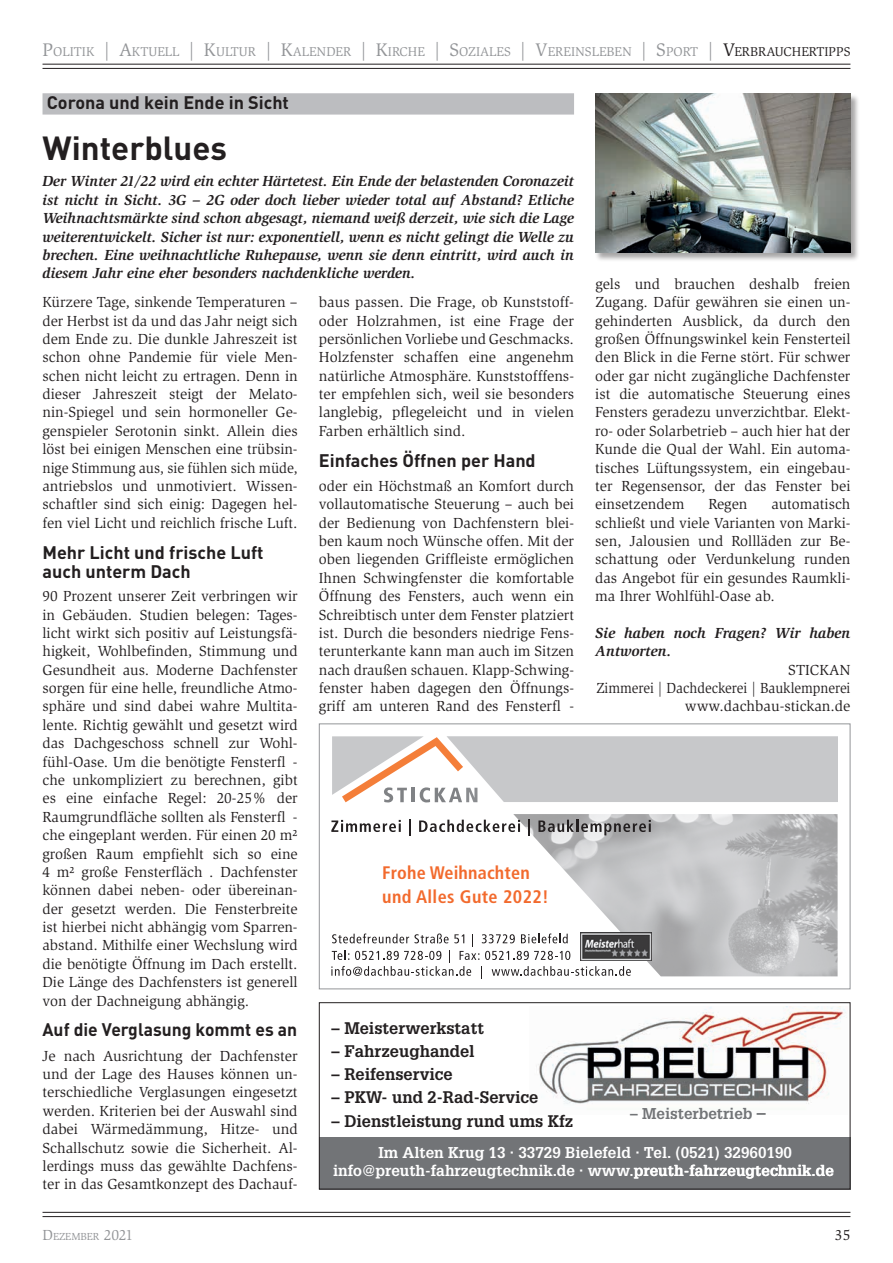
<style>
.page{position:relative;width:893px;height:1263px;background:#fff}
.page>*{position:absolute;margin:0;border:0;box-sizing:border-box;transform-origin:0 0}
.t1{font:700 33px "DINOT";color:#231f20}
.t2{font:700 condensed 18.15px/24.2px "Frutiger";letter-spacing:.01em;color:#f26a2d}
.t3{font:700 18px/19.5px "DINOT";color:#231f20}
.t4{font:700 16.35px "Glypha";color:#231f20}
.t5{font:700 15.3px/18.3px "Glypha";color:#fff;text-align:center}
.t6{font:700 15.3px "Glypha";color:#727477}
.t7{font:15px/18.3px "Slimbach Std";color:#231f20;text-align:justify}
.t8{font:italic 700 15px/18.3px "Slimbach Std";color:#231f20;text-align:justify}
.t9{font:15px "Slimbach Std";color:#231f20}
.t10{font:13.2px "Slimbach Std";color:#939598}
.t11{font:10.5px "Slimbach Std";color:#939598}
.s1{font-size:18.75px}
.s2{font-size:18.75px;color:#231f20}
.s3{color:#231f20}
.s4{font-size:17.85px}
.s5{font-size:15px}
</style>
<div class="page">
<hr style="left:43px;top:64px;width:807px;height:1px;background:#231f20">
<hr style="left:43px;top:68px;width:807px;height:1px;background:#231f20">
<hr style="left:43px;top:1212px;width:807px;height:1px;background:#231f20">
<hr style="left:43px;top:1216px;width:807px;height:1px;background:#231f20">
<div style="left:43px;top:93px;width:531px;height:22px;background:#bcbdc0"></div>
<img style="left:513px;top:814px;width:325px;height:162px">
<svg style="left:331px;top:820px;width:70px;height:12px"></svg>
<svg style="left:409px;top:820px;width:2px;height:16px"></svg>
<svg style="left:419px;top:820px;width:101px;height:12px"></svg>
<svg style="left:528px;top:820px;width:2px;height:16px"></svg>
<svg style="left:538px;top:820px;width:113px;height:15px;background:#8d8c8d"></svg>
<svg style="left:331px;top:933px;width:300px;height:46px"></svg>
<img style="left:581px;top:932px;width:70px;height:28px">
<svg style="left:332px;top:736px;width:506px;height:66px;background:#cfcdcc"></svg>
<div style="left:319px;top:723px;width:531px;height:266px;border:1px solid #939598"></div>
<div style="left:595px;top:93px;width:265px;height:168px;background:#231f20;opacity:.4"></div>
<img style="left:595px;top:94px;width:255px;height:158px">
<img style="left:536px;top:1006px;width:310px;height:98px">
<div style="left:319px;top:1136px;width:531px;height:53px;background:#727477"></div>
<div style="left:319px;top:1002px;width:531px;height:187px;border:1px solid #231f20"></div>
<p class="t10" style="left:43px;top:44px;width:794px"><span class="s1">P</span>OLITIK <span class="s1">| A</span>KTUELL <span class="s1">| K</span>ULTUR <span class="s1">| K</span>ALENDER <span class="s1">| K</span>IRCHE <span class="s1">| S</span>OZIALES <span class="s1">| V</span>EREINSLEBEN <span class="s1">| S</span>PORT <span class="s1">|</span> <span class="s2">V</span><span class="s3">ERBRAUCHERTIPPS</span></p>
<p class="t3" style="left:47px;top:92px;width:244px">Corona und kein Ende in Sicht</p>
<h1 class="t1" style="left:43px;top:125px;width:186px">Winterblues</h1>
<p class="t8" style="left:43px;top:172px;width:533px">Der Winter 21/22 wird ein echter Härtetest. Ein Ende der belastenden Coronazeit ist nicht in Sicht. 3G – 2G oder doch lieber wieder total auf Abstand? Etliche Weihnachtsmärkte sind schon abgesagt, niemand weiß derzeit, wie sich die Lage weiterentwickelt. Sicher ist nur: exponentiell, wenn es nicht gelingt die Welle zu brechen. Eine weihnachtliche Ruhepause, wenn sie denn eintritt, wird auch in diesem Jahr eine eher besonders nachdenkliche werden.</p>
<p class="t7" style="left:43px;top:293px;width:257px">Kürzere Tage, sinkende Temperaturen – der Herbst ist da und das Jahr neigt sich dem Ende zu. Die dunkle Jahreszeit ist schon ohne Pandemie für viele Men&shy;schen nicht leicht zu ertragen. Denn in dieser Jahreszeit steigt der Melato&shy;nin-Spiegel und sein hormoneller Ge&shy;genspieler Serotonin sinkt. Allein dies löst bei einigen Menschen eine trübsin&shy;nige Stimmung aus, sie fühlen sich müde, antriebslos und unmotiviert. Wissen&shy;schaftler sind sich einig: Dagegen hel&shy;fen viel Licht und reichlich frische Luft.</p>
<p class="t3" style="left:43px;top:542px;width:223px">Mehr Licht und frische Luft auch unterm Dach</p>
<p class="t7" style="left:43px;top:587px;width:257px">90 Prozent unserer Zeit verbringen wir in Gebäuden. Studien belegen: Tages&shy;licht wirkt sich positiv auf Leistungsfä&shy;higkeit, Wohlbefinden, Stimmung und Gesundheit aus. Moderne Dachfenster sorgen für eine helle, freundliche Atmo&shy;sphäre und sind dabei wahre Multita&shy;lente. Richtig gewählt und gesetzt wird das Dachgeschoss schnell zur Wohl&shy;fühl-Oase. Um die benötigte Fensterfl - che unkompliziert zu berechnen, gibt es eine einfache Regel: 20-25% der Raumgrundfläche sollten als Fensterfl - che eingeplant werden. Für einen 20 m² großen Raum empfiehlt sich so eine 4 m² große Fensterfläch . Dachfenster können dabei neben- oder übereinan&shy;der gesetzt werden. Die Fensterbreite ist hierbei nicht abhängig vom Sparren&shy;abstand. Mithilfe einer Wechslung wird die benötigte Öffnung im Dach erstellt.<br>Die Länge des Dachfensters ist generell von der Dachneigung abhängig.</p>
<p class="t3" style="left:43px;top:1019px;width:256px">Auf die Verglasung kommt es an</p>
<p class="t7" style="left:43px;top:1046px;width:257px">Je nach Ausrichtung der Dachfenster und der Lage des Hauses können un&shy;terschiedliche Verglasungen eingesetzt werden. Kriterien bei der Auswahl sind dabei Wärmedämmung, Hitze- und Schallschutz sowie die Sicherheit. Al&shy;lerdings muss das gewählte Dachfens&shy;ter in das Gesamtkonzept des Dachauf-</p>
<p class="t7" style="left:595px;top:275px;width:257px">gels und brauchen deshalb freien Zugang. Dafür gewähren sie einen un&shy;gehinderten Ausblick, da durch den großen Öffnungswinkel kein Fensterteil den Blick in die Ferne stört. Für schwer oder gar nicht zugängliche Dachfenster ist die automatische Steuerung eines Fensters geradezu unverzichtbar. Elekt&shy;ro- oder Solarbetrieb – auch hier hat der Kunde die Qual der Wahl. Ein automa&shy;tisches Lüftungssystem, ein eingebau&shy;ter Regensensor, der das Fenster bei einsetzendem</p>
<p class="t7" style="left:319px;top:293px;width:257px">baus passen. Die Frage, ob Kunststoff&shy;oder Holzrahmen, ist eine Frage der persönlichen Vorliebe und Geschmacks.<br>Holzfenster schaffen eine angenehm natürliche Atmosphäre. Kunststofffens&shy;ter empfehlen sich, weil sie besonders langlebig, pflegeleicht und in vielen Farben erhältlich sind.</p>
<p class="t3" style="left:319px;top:450px;width:218px">Einfaches Öffnen per Hand</p>
<p class="t7" style="left:319px;top:477px;width:257px">oder ein Höchstmaß an Komfort durch vollautomatische Steuerung – auch bei der Bedienung von Dachfenstern blei&shy;ben kaum noch Wünsche offen. Mit der oben liegenden Griffleiste ermöglichen Ihnen Schwingfenster die komfortable Öffnung des Fensters, auch wenn ein Schreibtisch unter dem Fenster platziert ist. Durch die besonders niedrige Fens&shy;terunterkante kann man auch im Sitzen nach draußen schauen. Klapp-Schwing&shy;fenster haben dagegen den Öffnungs&shy;griff am unteren Rand des Fensterfl -</p>
<p class="t7" style="left:595px;top:495px;width:257px;text-indent:176px">automatisch schließt und viele Varianten von Marki&shy;sen, Jalousien und Rollläden zur Be&shy;schattung oder Verdunkelung runden das Angebot für ein gesundes Raumkli&shy;ma Ihrer Wohlfühl-Oase ab.</p>
<p class="t8" style="left:595px;top:624px;width:257px">Sie haben noch Fragen? Wir haben<br>Antworten.</p>
<p class="t7" style="left:596px;top:661px;width:256px;text-align:right">STICKAN<br>Zimmerei | Dachdeckerei | Bauklempnerei www.dachbau-stickan.de</p>
<p class="t7" style="left:708px;top:495px;width:41px">Regen</p>
<p class="t2" style="left:382px;top:861px;width:168px">Frohe Weihnachten und Alles Gute 2022!</p>
<p class="t4" style="left:332px;top:1018px;width:154px">– Meisterwerkstatt</p>
<p class="t4" style="left:332px;top:1041px;width:145px">– Fahrzeughandel</p>
<p class="t4" style="left:332px;top:1064px;width:122px">– Reifenservice</p>
<p class="t4" style="left:332px;top:1087px;width:208px">– PKW- und 2-Rad-Service</p>
<p class="t4" style="left:332px;top:1110px;width:243px">– Dienstleistung rund ums Kfz</p>
<p class="t6" style="left:630px;top:1104px;width:137px">– Meisterbetrieb <span class="s4">–</span></p>
<p class="t5" style="left:333px;top:1143px;width:502px">Im Alten Krug 13 · 33729 Bielefeld · Tel. (0521) 32960190 info@preuth-fahrzeugtechnik.de · www.preuth-fahrzeugtechnik.de</p>
<p class="t11" style="left:43px;top:1230px;width:92px"><span class="s5">D</span>EZEMBER <span class="s5">2021</span></p>
<p class="t9" style="left:835px;top:1226px;width:17px">35</p>
</div>
